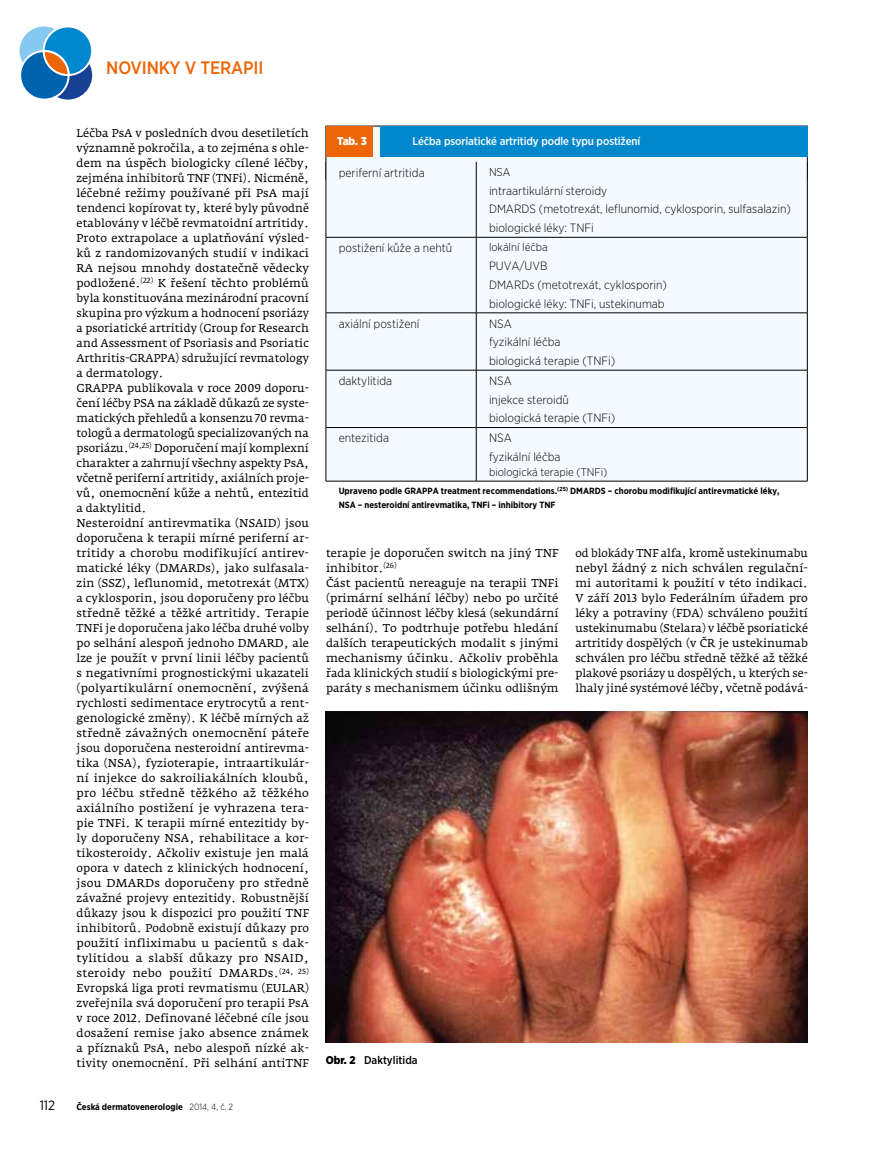
<style>
.page{position:relative;width:893px;height:1149px;background:#fff}
.page>*{position:absolute;margin:0;border:0;box-sizing:border-box;transform-origin:0 0}
.t1{font:500 18px "Gotham Narrow";letter-spacing:-.01em;color:#ec6608}
.t2{font:13.5px "Gotham Narrow";color:#000}
.t3{font:300 12px/18.8px "Gotham Narrow";color:#000}
.t4{font:11.25px/15px "Fedra Serif A Pro";letter-spacing:.01em;color:#000}
.t5{font:500 11.25px "Gotham Narrow";letter-spacing:-.01em;color:#fff}
.t6{font:300 11.25px "Gotham Narrow";color:#000}
.t7{font:500 11.25px "Gotham Narrow";color:#000}
.t8{font:900 11.25px "Gotham Narrow";color:#fff}
.t9{font:700 9px/13.5px "Gotham Narrow";color:#000}
.s1{font-weight:300}
.s2{font-weight:900}
</style>
<div class="page">
<svg style="left:19px;top:26px;width:74px;height:74px"></svg>
<img style="left:326px;top:711px;width:482px;height:330px">
<svg style="left:328px;top:128px;width:477px;height:34px;fill:#f5fafe"></svg>
<div style="left:326px;top:126px;width:47px;height:30px;background:#ec6608"></div>
<div style="left:381px;top:126px;width:427px;height:30px;background:#0087cc"></div>
<div style="left:327px;top:162px;width:480px;height:318px;background:#f5fafe"></div>
<hr style="left:326px;top:162px;width:1px;height:75px;background:#000">
<hr style="left:807px;top:162px;width:1px;height:75px;background:#000">
<hr style="left:326px;top:237px;width:1px;height:75px;background:#000">
<hr style="left:807px;top:237px;width:1px;height:75px;background:#000">
<hr style="left:326px;top:237px;width:150px;height:1px;background:#000">
<hr style="left:476px;top:237px;width:331px;height:1px;background:#000">
<hr style="left:326px;top:313px;width:1px;height:57px;background:#000">
<hr style="left:807px;top:313px;width:1px;height:57px;background:#000">
<hr style="left:326px;top:370px;width:1px;height:57px;background:#000">
<hr style="left:807px;top:370px;width:1px;height:57px;background:#000">
<hr style="left:326px;top:427px;width:1px;height:54px;background:#000">
<hr style="left:807px;top:427px;width:1px;height:54px;background:#000">
<hr style="left:476px;top:162px;width:1px;height:75px;background:#000">
<hr style="left:476px;top:237px;width:1px;height:75px;background:#000">
<hr style="left:476px;top:313px;width:1px;height:57px;background:#000">
<hr style="left:476px;top:370px;width:1px;height:57px;background:#000">
<hr style="left:476px;top:427px;width:1px;height:54px;background:#000">
<hr style="left:326px;top:312px;width:150px;height:1px;background:#000">
<hr style="left:476px;top:312px;width:331px;height:1px;background:#000">
<hr style="left:326px;top:370px;width:150px;height:1px;background:#000">
<hr style="left:476px;top:370px;width:331px;height:1px;background:#000">
<hr style="left:326px;top:427px;width:150px;height:1px;background:#000">
<hr style="left:476px;top:427px;width:331px;height:1px;background:#000">
<hr style="left:326px;top:480px;width:150px;height:1px;background:#000">
<hr style="left:476px;top:480px;width:331px;height:1px;background:#000">
<h1 class="t1" style="left:106px;top:56px;width:159px">NOVINKY V TERAPII</h1>
<p class="t4" style="left:77px;top:125px;width:234px">Léčba PsA v posledních dvou desetiletích významně pokročila, a to zejména s ohle&shy;dem na úspěch biologicky cílené léčby, zejména inhibitorů TNF (TNFi). Nicméně, léčebné režimy používané při PsA mají tendenci kopírovat ty, které byly původně etablovány v léčbě revmatoidní artritidy.<br>Proto extrapolace a uplatňování výsled&shy;ků z randomizovaných studií v indikaci RA nejsou mnohdy dostatečně vědecky podložené.<sup>(22)</sup> K řešení těchto problémů byla konstituována mezinárodní pracovní skupina pro výzkum a hodnocení psoriázy a psoriatické artritidy (Group for Research and Assessment of Psoriasis and Psoriatic Arthritis-GRAPPA) sdružující revmatology a dermatology.<br>GRAPPA publikovala v roce 2009 doporu&shy;čení léčby PSA na základě důkazů ze syste&shy;matických přehledů a konsenzu 70 revma&shy;tologů a dermatologů specializovaných na psoriázu.<sup>(24,25)</sup> Doporučení mají komplexní charakter a zahrnují všechny aspekty PsA, včetně periferní artritidy, axiálních proje&shy;vů, onemocnění kůže a nehtů, entezitid a daktylitid.<br>Nesteroidní antirevmatika (NSAID) jsou doporučena k terapii mírné periferní ar&shy;tritidy a chorobu modifikující antirev&shy;matické léky (DMARDs), jako sulfasala&shy;zin (SSZ), leflunomid, metotrexát (MTX) a cyklosporin, jsou doporučeny pro léčbu středně těžké a těžké artritidy. Terapie TNFi je doporučena jako léčba druhé volby po selhání alespoň jednoho DMARD, ale lze je použít v první linii léčby pacientů s negativními prognostickými ukazateli (polyartikulární onemocnění, zvýšená rychlosti sedimentace erytrocytů a rent&shy;genologické změny). K léčbě mírných až středně závažných onemocnění páteře jsou doporučena nesteroidní antirevma&shy;tika (NSA), fyzioterapie, intraartikulár&shy;ní injekce do sakroiliakálních kloubů, pro léčbu středně těžkého až těžkého axiálního postižení je vyhrazena tera&shy;pie TNFi. K terapii mírné entezitidy by&shy;ly doporučeny NSA, rehabilitace a kor&shy;tikosteroidy. Ačkoliv existuje jen malá opora v datech z klinických hodnocení, jsou DMARDs doporučeny pro středně závažné projevy entezitidy. Robustnější důkazy jsou k dispozici pro použití TNF inhibitorů. Podobně existují důkazy pro použití infliximabu u pacientů s dak&shy;tylitidou a slabší důkazy pro NSAID, steroidy nebo použití DMARDs.<sup>(24,</sup> <sup>25)<br></sup>Evropská liga proti revmatismu (EULAR) zveřejnila svá doporučení pro terapii PsA v roce 2012. Definované léčebné cíle jsou dosažení remise jako absence známek a příznaků PsA, nebo alespoň nízké ak&shy;tivity onemocnění. Při selhání antiTNF</p>
<p class="t2" style="left:40px;top:1096px;width:17px">112</p>
<p class="t9" style="left:77px;top:1099px;width:158px">Česká dermatovenerologie <span class="s1">2014, 4, č. 2</span></p>
<p class="t8" style="left:337px;top:134px;width:31px">Tab. 3</p>
<p class="t5" style="left:412px;top:134px;width:229px">Léčba psoriatické artritidy podle typu postižení</p>
<p class="t3" style="left:339px;top:162px;width:87px">periferní artritida</p>
<p class="t6" style="left:489px;top:165px;width:23px">NSA</p>
<p class="t3" style="left:489px;top:181px;width:303px">intraartikulární steroidy<br>DMARDS (metotrexát, leflunomid, cyklosporin, sulfasalazin) biologické léky: TNFi</p>
<p class="t3" style="left:339px;top:238px;width:115px">postižení kůže a nehtů</p>
<p class="t6" style="left:489px;top:240px;width:60px">lokální léčba</p>
<p class="t3" style="left:489px;top:256px;width:179px">PUVA/UVB<br>DMARDs (metotrexát, cyklosporin) biologické léky: TNFi, ustekinumab</p>
<p class="t3" style="left:339px;top:313px;width:82px">axiální postižení</p>
<p class="t3" style="left:489px;top:313px;width:128px">NSA<br>fyzikální léčba biologická terapie (TNFi)</p>
<p class="t3" style="left:339px;top:371px;width:55px">daktylitida</p>
<p class="t3" style="left:489px;top:371px;width:128px">NSA<br>injekce steroidů biologická terapie (TNFi)</p>
<p class="t3" style="left:339px;top:428px;width:52px">entezitida</p>
<p class="t3" style="left:489px;top:428px;width:73px">NSA<br>fyzikální léčba</p>
<p class="t6" style="left:489px;top:465px;width:120px">biologická terapie (TNFi)</p>
<p class="t9" style="left:339px;top:484px;width:442px">Upraveno podle GRAPPA treatment recommendations.<sup>(25)</sup> DMARDS – chorobu modifikující antirevmatické léky,<br>NSA – nesteroidní antirevmatika, TNFi – inhibitory TNF</p>
<p class="t4" style="left:326px;top:545px;width:234px">terapie je doporučen switch na jiný TNF inhibitor.<sup>(26)<br></sup>Část pacientů nereaguje na terapii TNFi (primární selhání léčby) nebo po určité periodě účinnost léčby klesá (sekundární selhání). To podtrhuje potřebu hledání dalších terapeutických modalit s jinými mechanismy účinku. Ačkoliv proběhla řada klinických studií s biologickými pre&shy;paráty s mechanismem účinku odlišným</p>
<p class="t4" style="left:575px;top:545px;width:234px;text-align:justify">od blokády TNF alfa, kromě ustekinumabu nebyl žádný z nich schválen regulační&shy;mi autoritami k použití v této indikaci.<br>V září 2013 bylo Federálním úřadem pro léky a potraviny (FDA) schváleno použití ustekinumabu (Stelara) v léčbě psoriatické artritidy dospělých (v ČR je ustekinumab schválen pro léčbu středně těžké až těžké plakové psoriázy u dospělých, u kterých se&shy;lhaly jiné systémové léčby, včetně podává-</p>
<p class="t7" style="left:326px;top:1052px;width:93px"><span class="s2">Obr. 2</span> Daktylitida</p>
</div>
